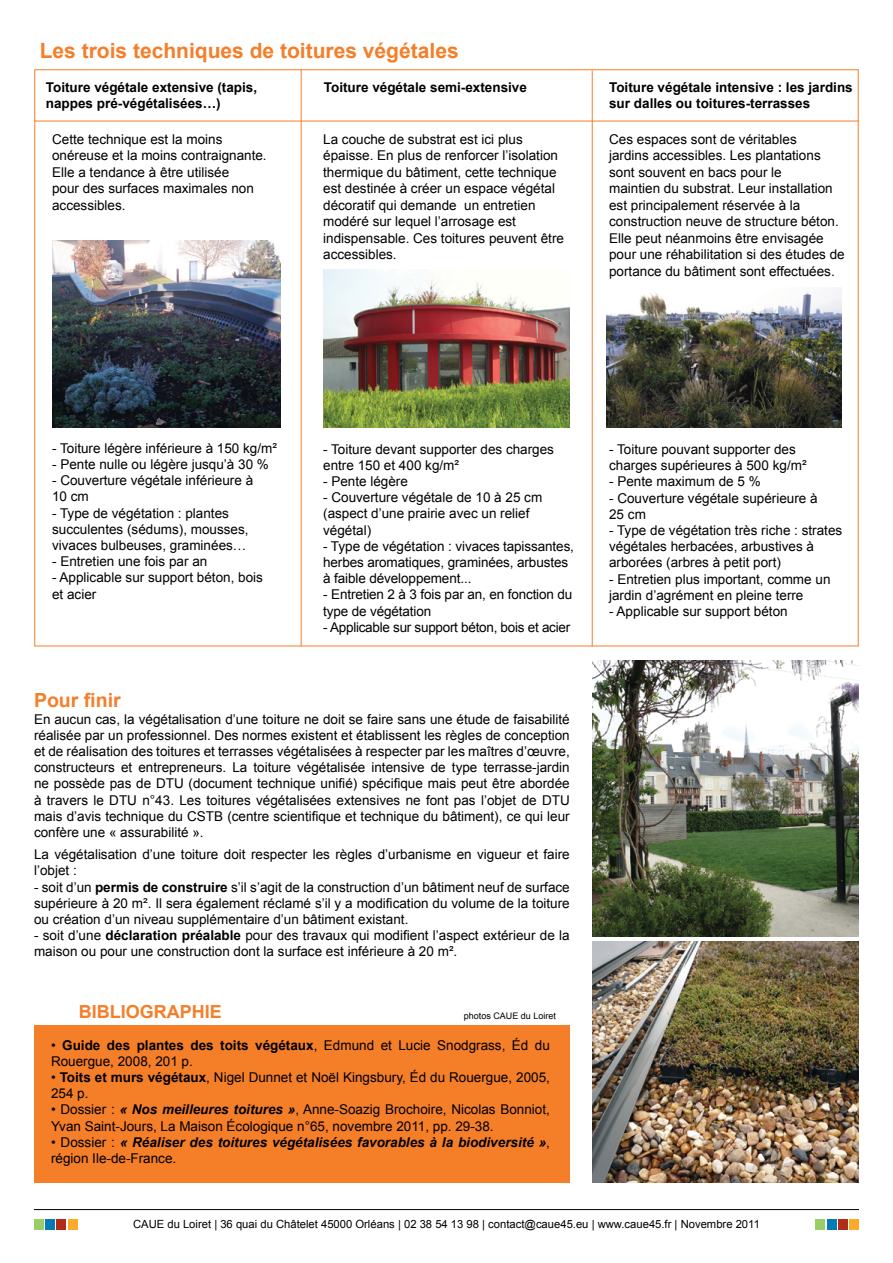
<style>
.page{position:relative;width:893px;height:1263px;background:#fff}
.page>*{position:absolute;margin:0;border:0;box-sizing:border-box;transform-origin:0 0}
.t1{font:700 21px "Arial";color:#f57e29}
.t2{font:700 19.5px "Arial";color:#f57e29}
.t3{font:700 18px "Arial";color:#f57e29}
.t4{font:13.5px/16.2px "Arial";color:#000}
.t5{font:700 13.5px/16.2px "Arial";color:#000}
.t6{font:italic 700 13.5px/16.2px "Arial";color:#000}
.t7{font:13.5px "Arial";letter-spacing:-.02em;color:#000}
.t8{font:11.25px "Arial";color:#000}
.t9{font:9px "Arial";color:#000}
.s1{font-weight:700}
.s2{font-weight:700;font-style:italic}
.s3{font-weight:400;font-style:normal}
</style>
<div class="page">
<hr style="left:34px;top:1209px;width:825px;height:1px;background:#000">
<div style="left:45px;top:1219px;width:10px;height:10px;background:#017cb7"></div>
<div style="left:34px;top:1219px;width:10px;height:10px;background:#9bcd65"></div>
<div style="left:68px;top:1219px;width:9px;height:10px;background:#fbaa29"></div>
<div style="left:56px;top:1219px;width:10px;height:10px;background:#b22c1c"></div>
<div style="left:827px;top:1219px;width:9px;height:10px;background:#017cb7"></div>
<div style="left:815px;top:1219px;width:10px;height:10px;background:#9bcd65"></div>
<div style="left:849px;top:1219px;width:10px;height:10px;background:#fbaa29"></div>
<div style="left:838px;top:1219px;width:10px;height:10px;background:#b22c1c"></div>
<div style="left:34px;top:1025px;width:536px;height:157px;background:#f57e29"></div>
<img style="left:593px;top:942px;width:266px;height:240px">
<img style="left:593px;top:660px;width:266px;height:276px">
<img style="left:324px;top:269px;width:246px;height:158px">
<img style="left:52px;top:241px;width:229px;height:186px">
<hr style="left:34px;top:121px;width:825px;height:1px;background:#f57e29">
<img style="left:606px;top:289px;width:236px;height:138px">
<hr style="left:301px;top:69px;width:1px;height:577px;background:#f57e29">
<hr style="left:592px;top:70px;width:1px;height:576px;background:#f57e29">
<h1 class="t1" style="left:40px;top:36px;width:420px">Les trois techniques de toitures végétales</h1>
<p class="t5" style="left:46px;top:79px;width:213px">Toiture végétale extensive (tapis,</p>
<p class="t5" style="left:324px;top:79px;width:205px">Toiture végétale semi-extensive</p>
<p class="t5" style="left:46px;top:95px;width:176px">nappes pré-végétalisées…)</p>
<p class="t4" style="left:52px;top:131px;width:216px">Cette technique est la moins onéreuse et la moins contraignante.<br>Elle a tendance à être utilisée<br>pour des surfaces maximales non accessibles.</p>
<p class="t4" style="left:323px;top:131px;width:242px">La couche de substrat est ici plus épaisse. En plus de renforcer l’isolation thermique du bâtiment, cette technique est destinée à créer un espace végétal décoratif qui demande un entretien modéré sur lequel l’arrosage est indispensable. Ces toitures peuvent être accessibles.</p>
<p class="t5" style="left:609px;top:79px;width:245px">Toiture végétale intensive : les jardins sur dalles ou toitures-terrasses</p>
<p class="t4" style="left:609px;top:131px;width:237px">Ces espaces sont de véritables<br>jardins accessibles. Les plantations sont souvent en bacs pour le<br>maintien du substrat. Leur installation est principalement réservée à la construction neuve de structure béton.<br>Elle peut néanmoins être envisagée pour une réhabilitation si des études de portance du bâtiment sont effectuées.</p>
<p class="t4" style="left:52px;top:440px;width:226px">- Toiture légère inférieure à 150 kg/m²</p>
<p class="t4" style="left:52px;top:456px;width:218px">- Pente nulle ou légère jusqu’à 30 %</p>
<p class="t4" style="left:52px;top:472px;width:203px">- Couverture végétale inférieure à<br>10 cm</p>
<p class="t4" style="left:52px;top:505px;width:198px">- Type de végétation : plantes succulentes (sédums), mousses, vivaces bulbeuses, graminées…</p>
<p class="t4" style="left:52px;top:553px;width:157px">- Entretien une fois par an</p>
<p class="t4" style="left:52px;top:570px;width:212px">- Applicable sur support béton, bois et acier</p>
<p class="t4" style="left:323px;top:441px;width:232px">- Toiture devant supporter des charges entre 150 et 400 kg/m²</p>
<p class="t4" style="left:323px;top:473px;width:86px">- Pente légère</p>
<p class="t4" style="left:323px;top:490px;width:221px">- Couverture végétale de 10 à 25 cm (aspect d’une prairie avec un relief végétal)</p>
<p class="t4" style="left:323px;top:538px;width:252px">- Type de végétation : vivaces tapissantes, herbes aromatiques, graminées, arbustes à faible développement...</p>
<p class="t4" style="left:323px;top:587px;width:251px">- Entretien 2 à 3 fois par an, en fonction du type de végétation</p>
<p class="t7" style="left:323px;top:618px;width:248px">- Applicable sur support béton, bois et acier</p>
<h2 class="t2" style="left:34px;top:687px;width:88px">Pour finir</h2>
<p class="t4" style="left:34px;top:711px;width:537px;text-align:justify">En aucun cas, la végétalisation d’une toiture ne doit se faire sans une étude de faisabilité réalisée par un professionnel. Des normes existent et établissent les règles de conception et de réalisation des toitures et terrasses végétalisées à respecter par les maîtres d’œuvre, constructeurs et entrepreneurs. La toiture végétalisée intensive de type terrasse-jardin ne possède pas de DTU (document technique unifié) spécifique mais peut être abordée à travers le DTU n°43. Les toitures végétalisées extensives ne font pas l’objet de DTU mais d’avis technique du CSTB (centre scientifique et technique du bâtiment), ce qui leur confère une « assurabilité ».</p>
<p class="t4" style="left:34px;top:846px;width:537px">La végétalisation d’une toiture doit respecter les règles d’urbanisme en vigueur et faire l’objet :</p>
<p class="t4" style="left:34px;top:879px;width:537px;text-align:justify">- soit d’un <span class="s1">permis de construire</span> s’il s’agit de la construction d’un bâtiment neuf de surface supérieure à 20 m². Il sera également réclamé s’il y a modification du volume de la toiture ou création d’un niveau supplémentaire d’un bâtiment existant.</p>
<p class="t4" style="left:34px;top:927px;width:537px">- soit d’une <span class="s1">déclaration préalable</span> pour des travaux qui modifient l’aspect extérieur de la maison ou pour une construction dont la surface est inférieure à 20 m².</p>
<h3 class="t3" style="left:79px;top:999px;width:135px">bibliographie</h3>
<p class="t9" style="left:464px;top:1010px;width:94px">photos CAUE du Loiret</p>
<p class="t4" style="left:51px;top:1037px;width:500px">• <span class="s1">Guide des plantes des toits végétaux</span>, Edmund et Lucie Snodgrass, Éd du<br>Rouergue, 2008, 201 p.</p>
<p class="t4" style="left:51px;top:1069px;width:500px">• <span class="s1">Toits et murs végétaux</span>, Nigel Dunnet et Noël Kingsbury, Éd du Rouergue, 2005,<br>254 p.</p>
<p class="t4" style="left:51px;top:1102px;width:500px">• Dossier : <span class="s2">« Nos meilleures toitures »</span>, Anne-Soazig Brochoire, Nicolas Bonniot,<br>Yvan Saint-Jours, La Maison Écologique n°65, novembre 2011, pp. 29-38.</p>
<p class="t6" style="left:51px;top:1134px;width:500px"><span class="s3">• Dossier :</span> « Réaliser des toitures végétalisées favorables à la biodiversité »<span class="s3">, région Ile-de-France.</span></p>
<p class="t4" style="left:609px;top:441px;width:199px">- Toiture pouvant supporter des charges supérieures à 500 kg/m²</p>
<p class="t4" style="left:609px;top:474px;width:153px">- Pente maximum de 5 %</p>
<p class="t4" style="left:609px;top:490px;width:210px">- Couverture végétale supérieure à<br>25 cm</p>
<p class="t4" style="left:609px;top:522px;width:235px">- Type de végétation très riche : strates végétales herbacées, arbustives à arborées (arbres à petit port)</p>
<p class="t4" style="left:609px;top:571px;width:223px">- Entretien plus important, comme un jardin d’agrément en pleine terre</p>
<p class="t4" style="left:609px;top:603px;width:180px">- Applicable sur support béton</p>
<p class="t8" style="left:133px;top:1217px;width:628px">CAUE du Loiret | 36 quai du Châtelet 45000 Orléans | 02 38 54 13 98 | contact@caue45.eu | www.caue45.fr | Novembre 2011</p>
</div>
